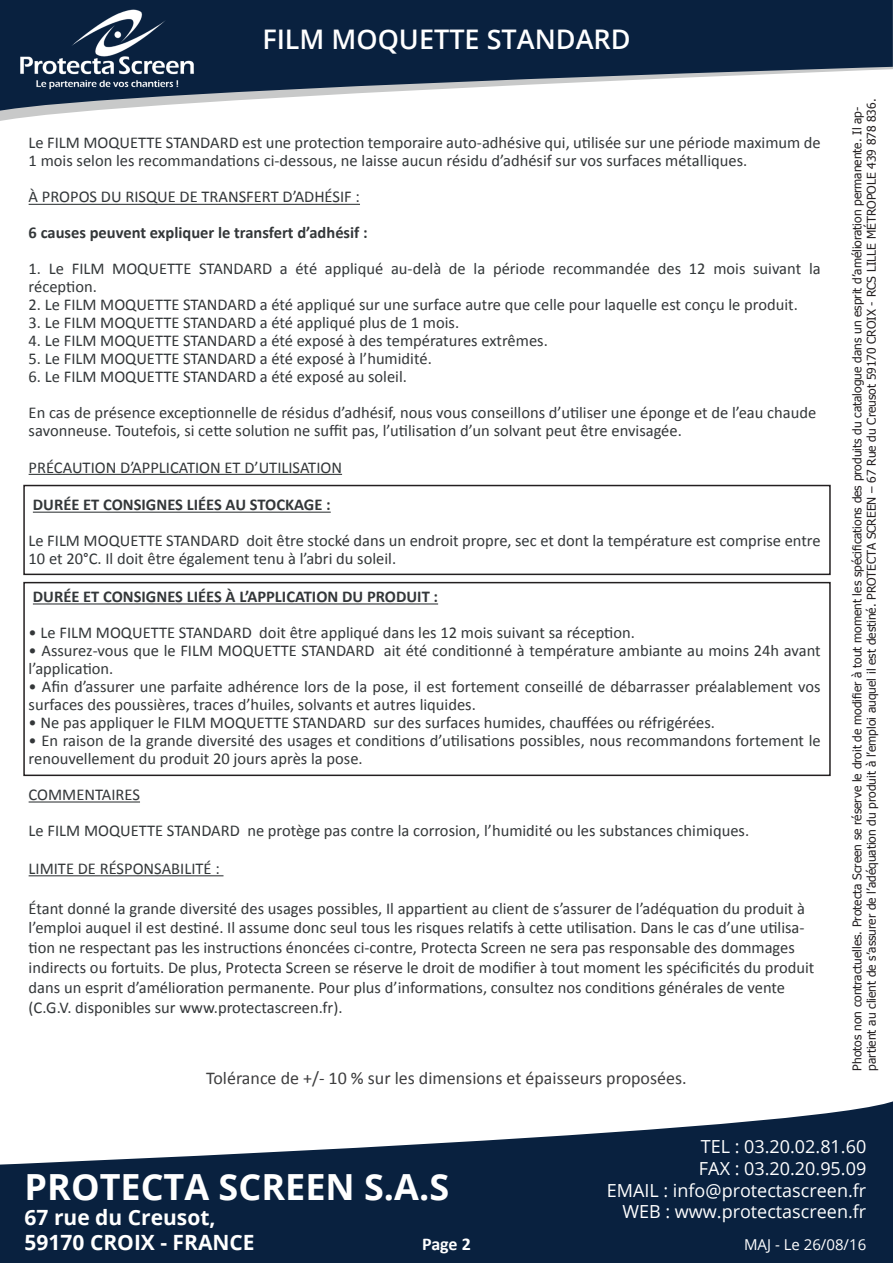
<style>
.page{position:relative;width:893px;height:1263px;background:#fff}
.page>*{position:absolute;margin:0;border:0;box-sizing:border-box;transform-origin:0 0}
.t1{font:700 36px "Open Sans";color:#fff}
.t2{font:600 27px "Open Sans";color:#fff}
.t3{font:700 21px/25.2px "Open Sans";color:#fff}
.t4{font:18px/21.6px "Open Sans";color:#fff;text-align:right}
.t5{font:18px "Calibri";color:#3e3e3f}
.t6{font:700 18px "Calibri";color:#fff}
.t7{font:16.5px/18px "Calibri";color:#333739}
.t8{font:700 16.5px "Calibri";color:#333739}
.t9{font:15px "Open Sans";color:#fff}
.t10{font:12px/14.4px "Tahoma";color:#231f20}
</style>
<div class="page">
<svg style="left:0;top:0;width:893px;height:116px;fill:#09213f"></svg>
<svg style="left:0;top:1101px;width:893px;height:162px;fill:#09213f"></svg>
<img style="left:0;top:4px;width:219px;height:90px">
<hr style="left:29px;top:204px;width:331px;height:1px;background:#333739">
<hr style="left:29px;top:474px;width:313px;height:1px;background:#333739">
<hr style="left:33px;top:512px;width:298px;height:1px;background:#333739">
<hr style="left:33px;top:603px;width:405px;height:1px;background:#333739">
<hr style="left:29px;top:801px;width:111px;height:1px;background:#333739">
<hr style="left:29px;top:875px;width:194px;height:1px;background:#333739">
<div style="left:23px;top:485px;width:808px;height:90px;border:2px solid #231f20"></div>
<div style="left:23px;top:582px;width:808px;height:194px;border:2px solid #231f20"></div>
<p class="t2" style="left:262px;top:21px;width:370px">FILM MOQUETTE STANDARD</p>
<p class="t7" style="left:29px;top:134px;width:794px">Le FILM MOQUETTE STANDARD est une protection temporaire auto-adhésive qui, utilisée sur une période maximum de<br>1 mois selon les recommandations ci-dessous, ne laisse aucun résidu d’adhésif sur vos surfaces métalliques.</p>
<p class="t7" style="left:29px;top:188px;width:333px">À PROPOS DU RISQUE DE TRANSFERT D’ADHÉSIF :</p>
<p class="t8" style="left:29px;top:222px;width:341px">6 causes peuvent expliquer le transfert d’adhésif :</p>
<p class="t7" style="left:29px;top:260px;width:793px">1. Le FILM MOQUETTE STANDARD a été appliqué au-delà de la période recommandée des 12 mois suivant la réception.</p>
<p class="t7" style="left:29px;top:296px;width:771px">2. Le FILM MOQUETTE STANDARD a été appliqué sur une surface autre que celle pour laquelle est conçu le produit.</p>
<p class="t7" style="left:29px;top:314px;width:432px">3. Le FILM MOQUETTE STANDARD a été appliqué plus de 1 mois.</p>
<p class="t7" style="left:29px;top:332px;width:521px">4. Le FILM MOQUETTE STANDARD a été exposé à des températures extrêmes.</p>
<p class="t7" style="left:29px;top:350px;width:405px">5. Le FILM MOQUETTE STANDARD a été exposé à l’humidité.</p>
<p class="t7" style="left:29px;top:368px;width:380px">6. Le FILM MOQUETTE STANDARD a été exposé au soleil.</p>
<p class="t7" style="left:29px;top:404px;width:789px">En cas de présence exceptionnelle de résidus d’adhésif, nous vous conseillons d’utiliser une éponge et de l’eau chaude</p>
<p class="t7" style="left:29px;top:422px;width:655px">savonneuse. Toutefois, si cette solution ne suffit pas, l’utilisation d’un solvant peut être envisagée.</p>
<p class="t7" style="left:29px;top:458px;width:315px">PRÉCAUTION D’APPLICATION ET D’UTILISATION</p>
<p class="t8" style="left:33px;top:494px;width:299px">DURÉE ET CONSIGNES LIÉES AU STOCKAGE :</p>
<p class="t7" style="left:29px;top:532px;width:794px">Le FILM MOQUETTE STANDARD doit être stocké dans un endroit propre, sec et dont la température est comprise entre<br>10 et 20°C. Il doit être également tenu à l’abri du soleil.</p>
<p class="t8" style="left:33px;top:586px;width:407px">DURÉE ET CONSIGNES LIÉES À L’APPLICATION DU PRODUIT :</p>
<p class="t7" style="left:29px;top:624px;width:608px">• Le FILM MOQUETTE STANDARD doit être appliqué dans les 12 mois suivant sa réception.</p>
<p class="t7" style="left:29px;top:642px;width:794px">• Assurez-vous que le FILM MOQUETTE STANDARD ait été conditionné à température ambiante au moins 24h avant l’application.</p>
<p class="t7" style="left:29px;top:678px;width:793px">• Afin d’assurer une parfaite adhérence lors de la pose, il est fortement conseillé de débarrasser préalablement vos surfaces des poussières, traces d’huiles, solvants et autres liquides.</p>
<p class="t7" style="left:29px;top:714px;width:688px">• Ne pas appliquer le FILM MOQUETTE STANDARD sur des surfaces humides, chauffées ou réfrigérées.</p>
<p class="t7" style="left:29px;top:732px;width:793px">• En raison de la grande diversité des usages et conditions d’utilisations possibles, nous recommandons fortement le renouvellement du produit 20 jours après la pose.</p>
<p class="t7" style="left:29px;top:786px;width:113px">COMMENTAIRES</p>
<p class="t7" style="left:29px;top:822px;width:722px">Le FILM MOQUETTE STANDARD ne protège pas contre la corrosion, l’humidité ou les substances chimiques.</p>
<p class="t7" style="left:29px;top:859px;width:193px">LIMITE DE RÉSPONSABILITÉ :</p>
<p class="t7" style="left:29px;top:898px;width:787px;line-height:19.8px">Étant donné la grande diversité des usages possibles, Il appartient au client de s’assurer de l’adéquation du produit à l’emploi auquel il est destiné. Il assume donc seul tous les risques relatifs à cette utilisation. Dans le cas d’une utilisa&shy;tion ne respectant pas les instructions énoncées ci-contre, Protecta Screen ne sera pas responsable des dommages indirects ou fortuits. De plus, Protecta Screen se réserve le droit de modifier à tout moment les spécificités du produit dans un esprit d’amélioration permanente. Pour plus d’informations, consultez nos conditions générales de vente (C.G.V. disponibles sur www.protectascreen.fr).</p>
<p class="t5" style="left:206px;top:1067px;width:482px">Tolérance de +/- 10 % sur les dimensions et épaisseurs proposées.</p>
<p class="t10" style="left:849px;top:1070px;width:973px;rotate:-90deg">Photos non contractuelles. Protecta Screen se réserve le droit de modifier à tout moment les spécifications des produits du catalogue dans un esprit d’amélioration permanente. Il ap&shy;partient au client de s’assurer de l’adéquation du produit à l’emploi auquel il est destiné. PROTECTA SCREEN – 67 Rue du Creusot 59170 CROIX - RCS LILLE MÉTROPOLE 439 878 836.</p>
<h1 class="t1" style="left:25px;top:1162px;width:426px">PROTECTA SCREEN S.A.S</h1>
<p class="t3" style="left:25px;top:1204px;width:232px">67 rue du Creusot,<br>59170 CROIX - FRANCE</p>
<p class="t6" style="left:422px;top:1233px;width:50px">Page 2</p>
<p class="t4" style="left:607px;top:1136px;width:261px">TEL : 03.20.02.81.60<br>FAX : 03.20.20.95.09<br>EMAIL : info@protectascreen.fr<br>WEB : www.protectascreen.fr</p>
<p class="t9" style="left:744px;top:1234px;width:124px">MAJ - Le 26/08/16</p>
</div>
